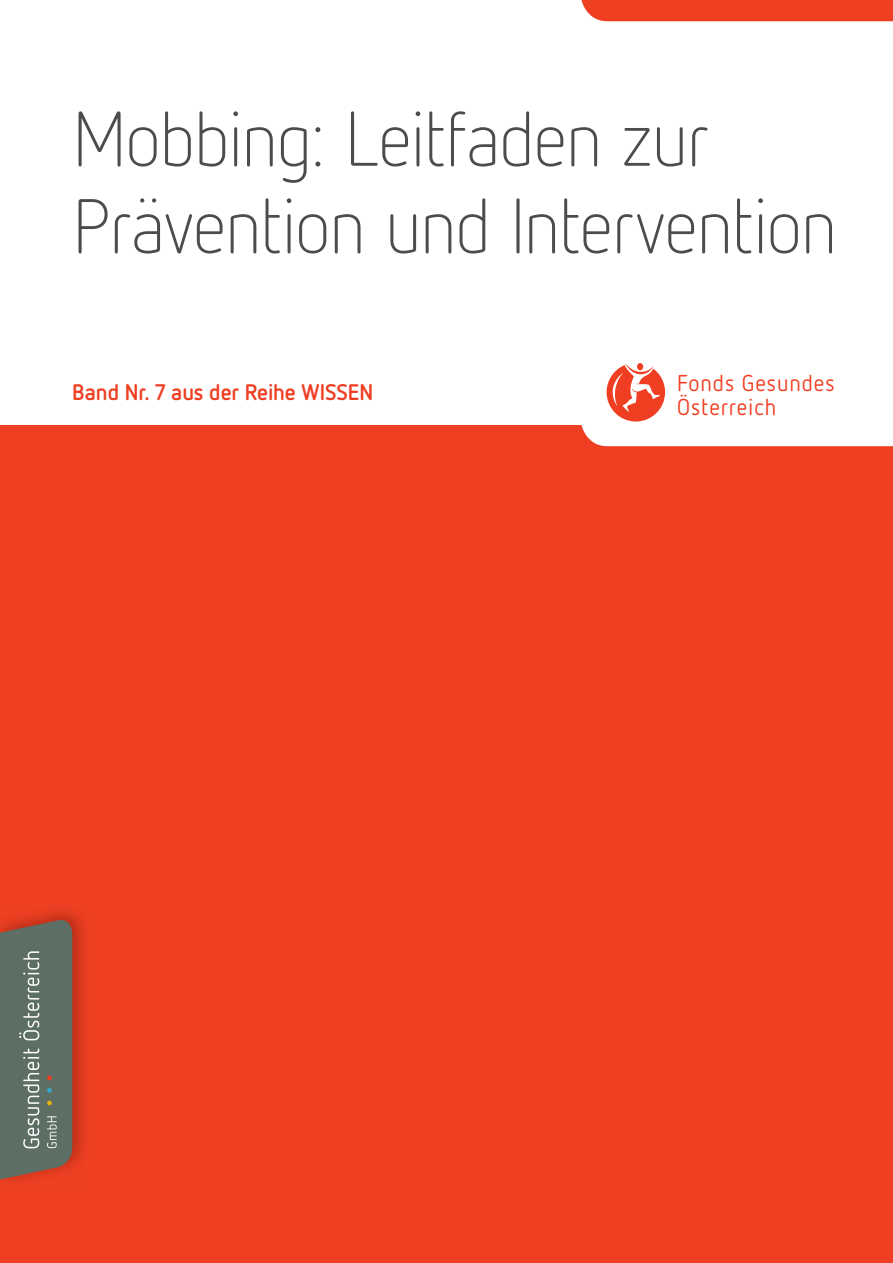
<style>
.page{position:relative;width:893px;height:1263px;background:#fff}
.page>*{position:absolute;margin:0;border:0;box-sizing:border-box;transform-origin:0 0}
.t1{font:300 76.5px/87px "Netto OT";letter-spacing:-.02em;color:#4b4c4d}
.t2{font:22.95px/24.3px "Netto OT";letter-spacing:.04em;color:#ef3e22}
.t3{font:700 22.5px "Netto OT";letter-spacing:-.005em;color:#ef3e22}
</style>
<div class="page">
<div style="left:581px;top:0;width:312px;height:21px;background:#ef3e22"></div>
<div style="left:0;top:425px;width:893px;height:838px;background:#ef3e22"></div>
<svg style="left:581px;top:363px;width:312px;height:83px"></svg>
<img style="left:0;top:910px;width:85px;height:271px">
<svg style="left:0;top:917px;width:72px;height:262px;background:#6d7268"></svg>
<p class="t1" style="left:72px;top:94px;width:767px">Mobbing: Leitfaden zur<br>Prävention und Intervention</p>
<p class="t3" style="left:72px;top:378px;width:302px">Band Nr. 7 aus der Reihe WISSEN</p>
<p class="t2" style="left:677px;top:370px;width:159px">Fonds Gesundes<br>Österreich</p>
</div>
